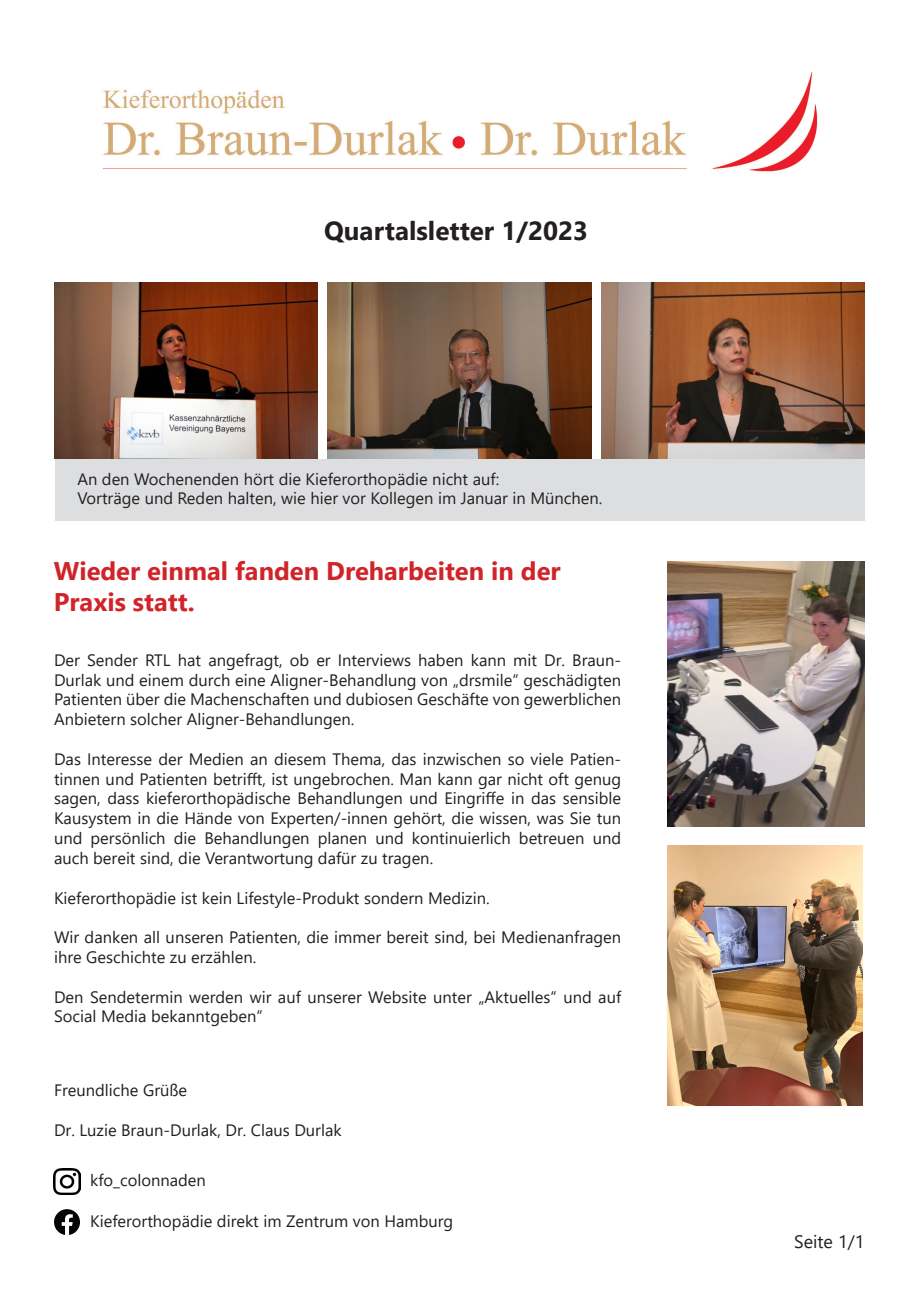
<style>
.page{position:relative;width:919px;height:1289px;background:#fff}
.page>*{position:absolute;margin:0;border:0;box-sizing:border-box;transform-origin:0 0}
.t1{font:700 26.1px "Segoe UI";color:#231f20}
.t2{font:700 25.5px/30.6px "Segoe UI";color:#d1232a}
.t3{font:18px "Segoe UI";color:#231f20}
.t4{font:16.5px/19.8px "Segoe UI";color:#231f20;text-align:justify}
</style>
<div class="page">
<div style="left:55px;top:459px;width:809px;height:61px;background:#dddee0"></div>
<img style="left:102px;top:72px;width:716px;height:100px">
<img style="left:601px;top:282px;width:263px;height:176px">
<img style="left:54px;top:282px;width:263px;height:176px">
<img style="left:328px;top:282px;width:263px;height:176px">
<img style="left:667px;top:561px;width:197px;height:265px">
<img style="left:667px;top:845px;width:195px;height:260px">
<img style="left:54px;top:1168px;width:26px;height:26px">
<svg style="left:54px;top:1209px;width:26px;height:25px"></svg>
<p class="t1" style="left:324px;top:206px;width:265px">Quartalsletter 1/2023</p>
<p class="t4" style="left:77px;top:467px;width:423px">An den Wochenenden hört die Kieferorthopädie nicht auf:</p>
<p class="t4" style="left:77px;top:487px;width:526px">Vorträge und Reden halten, wie hier vor Kollegen im Januar in München.</p>
<p class="t2" style="left:54px;top:553px;width:508px">Wieder einmal fanden Dreharbeiten in der<br>Praxis statt.</p>
<p class="t4" style="left:54px;top:648px;width:568px">Der Sender RTL hat angefragt, ob er Interviews haben kann mit Dr. Braun-Durlak und einem durch eine Aligner-Behandlung von „drsmile“ geschädigten Patienten über die Machenschaften und dubiosen Geschäfte von gewerblichen Anbietern solcher Aligner-Behandlungen.</p>
<p class="t4" style="left:54px;top:747px;width:568px">Das Interesse der Medien an diesem Thema, das inzwischen so viele Patien&shy;tinnen und Patienten betrifft, ist ungebrochen. Man kann gar nicht oft genug sagen, dass kieferorthopädische Behandlungen und Eingriffe in das sensible Kausystem in die Hände von Experten/-innen gehört, die wissen, was Sie tun und persönlich die Behandlungen planen und kontinuierlich betreuen und auch bereit sind, die Verantwortung dafür zu tragen.</p>
<p class="t4" style="left:54px;top:886px;width:437px">Kieferorthopädie ist kein Lifestyle-Produkt sondern Medizin.</p>
<p class="t4" style="left:54px;top:925px;width:568px">Wir danken all unseren Patienten, die immer bereit sind, bei Medienanfragen ihre Geschichte zu erzählen.</p>
<p class="t4" style="left:54px;top:985px;width:568px">Den Sendetermin werden wir auf unserer Website unter „Aktuelles“ und auf<br>Social Media bekanntgeben“</p>
<p class="t4" style="left:54px;top:1078px;width:134px">Freundliche Grüße</p>
<p class="t4" style="left:54px;top:1118px;width:289px">Dr. Luzie Braun-Durlak, Dr. Claus Durlak</p>
<p class="t4" style="left:90px;top:1169px;width:117px">kfo_colonnaden</p>
<p class="t4" style="left:90px;top:1209px;width:364px">Kieferorthopädie direkt im Zentrum von Hamburg</p>
<p class="t3" style="left:794px;top:1224px;width:72px">Seite 1/1</p>
</div>
